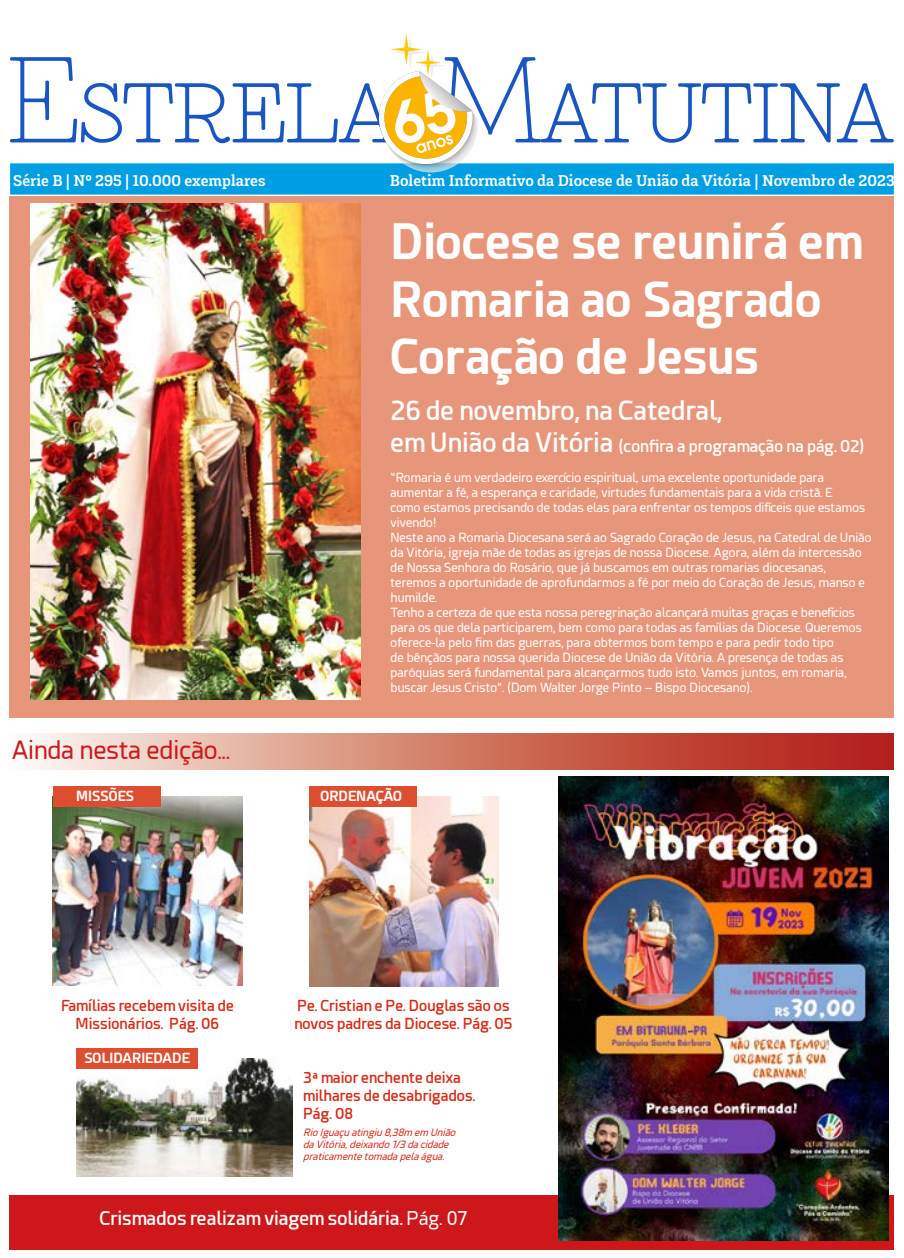
<style>
.page{position:relative;width:904px;height:1258px;background:#fff}
.page>*{position:absolute;margin:0;border:0;box-sizing:border-box;transform-origin:0 0}
.t1{font:700 47.88px/57.5px "Esphimere";color:#fff}
.t2{font:600 26.25px "Esphimere";color:#fff}
.t3{font:25px "Esphimere";color:#cd171a}
.t4{font:600 18.75px "Esphimere";color:#fff}
.t5{font:600 16.25px "Esphimere";color:#fff}
.t6{font:700 15.62px "Gaspo Slab";color:#fff}
.t7{font:600 15px/18px "Esphimere";color:#d62a16}
.t8{font:700 13.88px "Esphimere";color:#fff}
.t9{font:12.5px/15px "Esphimere";color:#fff}
.t10{font:italic 10px/12px "Esphimere";color:#d62a16}
.s1{font-size:26.25px}
.s2{font-weight:400}
</style>
<div class="page">
<img style="left:76px;top:1059px;width:217px;height:118px">
<div style="left:9px;top:196px;width:885px;height:522px;background:#e7967b"></div>
<div style="left:10px;top:1195px;width:884px;height:54px;background:#cd171a"></div>
<div style="left:9px;top:162px;width:886px;height:34px;background:#009fe3;border:1px solid #fff"></div>
<svg style="left:9px;top:57px;width:886px;height:115px"></svg>
<svg style="left:374px;top:33px;width:106px;height:139px"></svg>
<img style="left:30px;top:204px;width:330px;height:495px">
<img style="left:558px;top:776px;width:330px;height:464px">
<svg style="left:30px;top:734px;width:863px;height:35px;background:#d27f6f"></svg>
<img style="left:53px;top:797px;width:189px;height:189px">
<div style="left:53px;top:787px;width:108px;height:20px;background:#dc4e2f"></div>
<div style="left:76px;top:1048px;width:122px;height:21px;background:#dc4e2f"></div>
<img style="left:309px;top:797px;width:189px;height:189px">
<div style="left:309px;top:787px;width:108px;height:20px;background:#dc4e2f"></div>
<p class="t6" style="left:13px;top:170px;width:254px">Série B | Nº 295 | 10.000 exemplares</p>
<p class="t6" style="left:390px;top:170px;width:506px">Boletim Informativo da Diocese de União da Vitória | Novembro de 2023</p>
<h1 class="t1" style="left:390px;top:213px;width:474px">Diocese se reunirá em<br>Romaria ao Sagrado<br>Coração de Jesus</h1>
<h2 class="t2" style="left:390px;top:394px;width:333px">26 de novembro, na Catedral,</h2>
<h3 class="t5" style="left:390px;top:436px;width:476px"><span class="s1">em União da Vitória</span> (confira a programação na pág. 02)</h3>
<h3 class="t3" style="left:12px;top:736px;width:220px">Ainda nesta edição...</h3>
<p class="t8" style="left:76px;top:787px;width:59px">MISSÕES</p>
<p class="t9" style="left:390px;top:470px;width:482px">“Romaria é um verdadeiro exercício espiritual, uma excelente oportunidade para aumentar a fé, a esperança e caridade, virtudes fundamentais para a vida cristã. E<br>como estamos precisando de todas elas para enfrentar os tempos difíceis que estamos vivendo!<br>Neste ano a Romaria Diocesana será ao Sagrado Coração de Jesus, na Catedral de União da Vitória, igreja mãe de todas as igrejas de nossa Diocese. Agora, além da intercessão de Nossa Senhora do Rosário, que já buscamos em outras romarias diocesanas, teremos a oportunidade de aprofundarmos a fé por meio do Coração de Jesus, manso e humilde.<br>Tenho a certeza de que esta nossa peregrinação alcançará muitas graças e benefícios para os que dela participarem, bem como para todas as famílias da Diocese. Queremos oferece-la pelo fim das guerras, para obtermos bom tempo e para pedir todo tipo<br>de bênçãos para nossa querida Diocese de União da Vitória. A presença de todas as paróquias será fundamental para alcançarmos tudo isto. Vamos juntos, em romaria, buscar Jesus Cristo”. (Dom Walter Jorge Pinto – Bispo Diocesano).</p>
<p class="t8" style="left:320px;top:787px;width:83px">ORDENAÇÃO</p>
<p class="t7" style="left:61px;top:996px;width:174px;text-align:center">Famílias recebem visita de<br>Missionários. Pág. 06</p>
<p class="t8" style="left:84px;top:1049px;width:107px">SOLIDARIEDADE</p>
<p class="t7" style="left:294px;top:996px;width:220px">Pe. Cristian e Pe. Douglas são os novos padres da Diocese. Pág. 05</p>
<p class="t7" style="left:303px;top:1068px;width:174px">3ª maior enchente deixa milhares de desabrigados.<br>Pág. 08</p>
<p class="t10" style="left:303px;top:1126px;width:157px">RioIguaçuatingiu8,38m em União daVitória,deixando1/3 dacidade praticamentetomadapelaágua.</p>
<h3 class="t4" style="left:99px;top:1207px;width:370px">Crismados realizam viagem solidária. <span class="s2">Pág. 07</span></h3>
</div>
